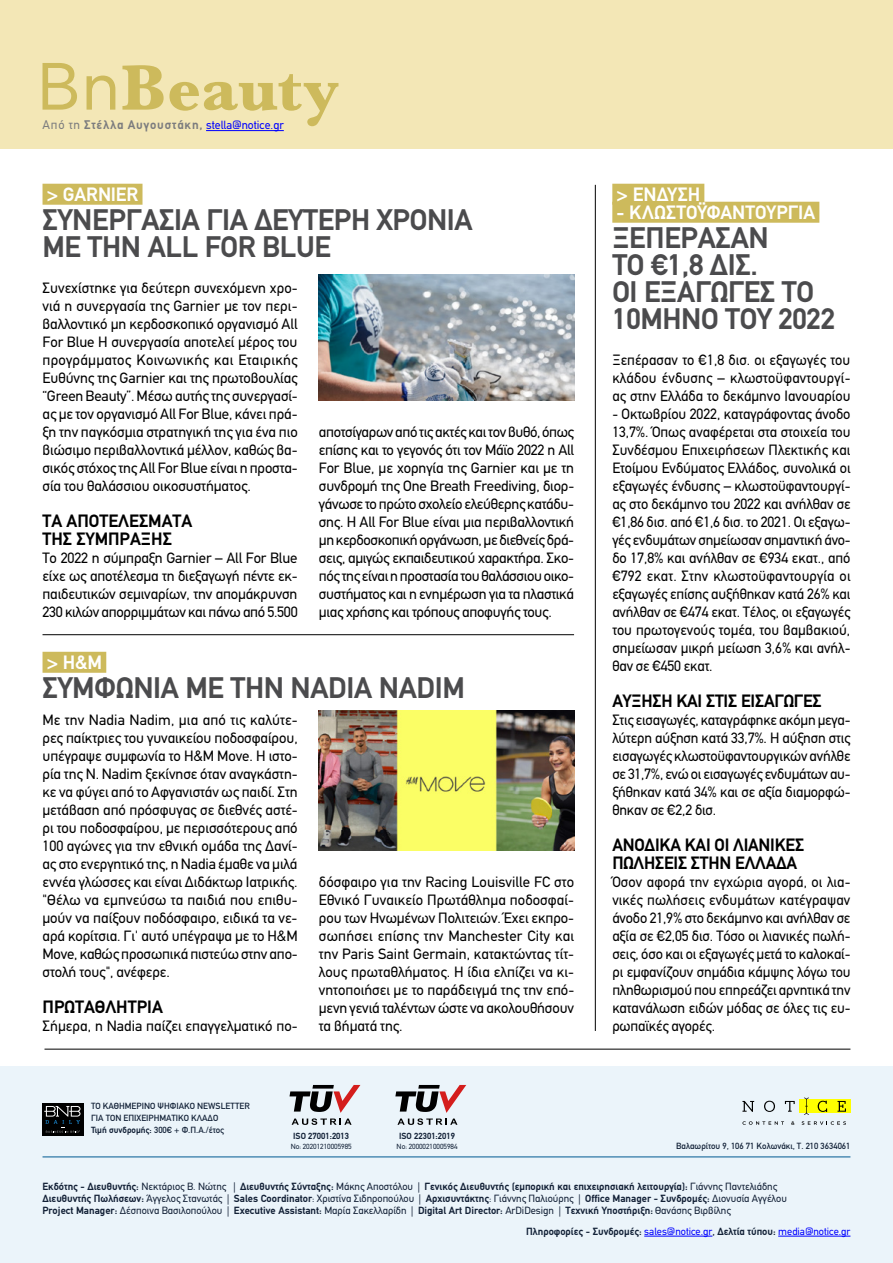
<style>
.page{position:relative;width:893px;height:1263px;background:#fff}
.page>*{position:absolute;margin:0;border:0;box-sizing:border-box;transform-origin:0 0}
.t1{font:700 30px/27px "PF Din Text";letter-spacing:-.01em;color:#4b4b4d}
.t2{font:700 19.5px "PF Din Text";color:#fff}
.t3{font:700 18px/18px "PF Din Text";letter-spacing:-.01em;color:#000}
.t4{font:15px/18px "PF Din Text";letter-spacing:-.01em;color:#000;text-align:justify}
.t5{font:700 12.6px "PF Din Text";letter-spacing:.07em;color:#7b7c7e}
.t6{font:700 10.5px/12px "PF Din Text";color:#122036}
.t7{font:700 10.5px "PF Din Text";color:#122137}
.t8{font:500 9px/12px "PF Din Text";color:#122137}
.t9{font:700 9px "PF Din Text";color:#122137}
.t10{font:7.5px "PF Din Text";color:#122137}
.s1{font-weight:400}
.s2{font-weight:400;font-size:11.85px;color:#00f}
.s3{font-weight:700}
.s4{font-weight:400;color:#00f}
.s5{font-weight:500}
</style>
<div class="page">
<div style="left:0;top:0;width:893px;height:149px;background:#f3e7b6"></div>
<svg style="left:43px;top:63px;width:295px;height:63px"></svg>
<hr style="left:206px;top:130px;width:78px;height:1px;background:#00f">
<div style="left:0;top:1067px;width:893px;height:196px;background:#ebf4fa"></div>
<hr style="left:43px;top:1157px;width:807px;height:1px;background:#005991">
<div style="left:43px;top:1103px;width:41px;height:33px;background:#000"></div>
<svg style="left:44px;top:1106px;width:37px;height:27px"></svg>
<div style="left:799px;top:1099px;width:51px;height:13px;background:#ff0"></div>
<svg style="left:742px;top:1101px;width:12px;height:11px"></svg>
<svg style="left:764px;top:1101px;width:11px;height:11px"></svg>
<svg style="left:785px;top:1101px;width:10px;height:11px"></svg>
<svg style="left:818px;top:1101px;width:9px;height:11px"></svg>
<svg style="left:837px;top:1101px;width:9px;height:11px"></svg>
<svg style="left:804px;top:1097px;width:5px;height:18px"></svg>
<svg style="left:742px;top:1121px;width:42px;height:4px"></svg>
<svg style="left:791px;top:1121px;width:3px;height:4px"></svg>
<svg style="left:802px;top:1121px;width:44px;height:4px"></svg>
<svg style="left:289px;top:1085px;width:71px;height:40px"></svg>
<svg style="left:395px;top:1085px;width:71px;height:40px"></svg>
<hr style="left:644px;top:1236px;width:68px;height:1px;background:#00f">
<hr style="left:778px;top:1236px;width:72px;height:1px;background:#00f">
<hr style="left:45px;top:1049px;width:805px;height:1px;background:#000">
<div style="left:43px;top:184px;width:100px;height:21px;background:#cdba5c"></div>
<div style="left:43px;top:652px;width:63px;height:21px;background:#cdba5c"></div>
<img style="left:319px;top:275px;width:255px;height:126px">
<img style="left:319px;top:710px;width:255px;height:141px">
<hr style="left:43px;top:634px;width:531px;height:1px;background:#000">
<div style="left:612px;top:184px;width:92px;height:21px;background:#cdba5c"></div>
<div style="left:612px;top:202px;width:207px;height:21px;background:#cdba5c"></div>
<hr style="left:595px;top:185px;width:1px;height:846px;background:#000">
<p class="t5" style="left:43px;top:117px;width:243px"><span class="s1">Από τη</span> Στέλλα Αυγουστάκη, <span class="s2">stella@notice.gr</span></p>
<h2 class="t2" style="left:47px;top:183px;width:93px">&gt; GARNIER</h2>
<h1 class="t1" style="left:43px;top:206px;width:432px">ΣΥΝΕΡΓΑΣΊΑ ΓΙΑ ΔΕΎΤΕΡΗ ΧΡΟΝΙΆ<br>ΜΕ ΤΗΝ ALL FOR BLUE</h1>
<p class="t4" style="left:43px;top:279px;width:257px">Συνεχίστηκε για δεύτερη συνεχόμενη χρο&shy;νιά η συνεργασία της Garnier με τον περι&shy;βαλλοντικό μη κερδοσκοπικό οργανισμό All For Blue Η συνεργασία αποτελεί μέρος του προγράμματος Κοινωνικής και Εταιρικής Ευθύνης της Garnier και της πρωτοβουλίας “Green Beauty”. Μέσω αυτής της συνεργασί&shy;ας με τον οργανισμό All For Blue, κάνει πρά&shy;ξη την παγκόσμια στρατηγική της για ένα πιο βιώσιμο περιβαλλοντικά μέλλον, καθώς βα&shy;σικός στόχος της All For Blue είναι η προστα&shy;σία του θαλάσσιου οικοσυστήματος.</p>
<p class="t3" style="left:43px;top:512px;width:151px">ΤΑ ΑΠΟΤΕΛΕΣΜΑΤΑ<br>ΤΗΣ ΣΥΜΠΡΑΞΗΣ</p>
<p class="t4" style="left:43px;top:549px;width:257px">Το 2022 η σύμπραξη Garnier – All For Blue είχε ως αποτέλεσμα τη διεξαγωγή πέντε εκ&shy;παιδευτικών σεμιναρίων, την απομάκρυνση 230 κιλών απορριμμάτων και πάνω από 5.500</p>
<p class="t4" style="left:319px;top:423px;width:257px">αποτσίγαρων από τις ακτές και τον βυθό, όπως επίσης και το γεγονός ότι τον Μάϊο 2022 η All For Blue, με χορηγία της Garnier και με τη συνδρομή της One Breath Freediving, διορ&shy;γάνωσε το πρώτο σχολείο ελεύθερης κατάδυ&shy;σης. Η All For Blue είναι μια περιβαλλοντική μη κερδοσκοπική οργάνωση, με διεθνείς δρά&shy;σεις, αμιγώς εκπαιδευτικού χαρακτήρα. Σκο&shy;πός της είναι η προστασία του θαλάσσιου οικο&shy;συστήματος και η ενημέρωση για τα πλαστικά μιας χρήσης και τρόπους αποφυγής τους.</p>
<h2 class="t2" style="left:47px;top:651px;width:57px">&gt; H&amp;M</h2>
<h1 class="t1" style="left:43px;top:674px;width:424px">ΣΥΜΦΩΝΙΑ ΜΕ ΤΗΝ NADIA NADIM</h1>
<p class="t4" style="left:43px;top:711px;width:257px">Με την Nadia Nadim, μια από τις καλύτε&shy;ρες παίκτριες του γυναικείου ποδοσφαίρου, υπέγραψε συμφωνία το H&amp;M Move. Η ιστο&shy;ρία της N. Nadim ξεκίνησε όταν αναγκάστη&shy;κε να φύγει από το Αφγανιστάν ως παιδί. Στη μετάβαση από πρόσφυγας σε διεθνές αστέ&shy;ρι του ποδοσφαίρου, με περισσότερους από 100 αγώνες για την εθνική ομάδα της Δανί&shy;ας στο ενεργητικό της, η Nadia έμαθε να μιλά εννέα γλώσσες και είναι Διδάκτωρ Ιατρικής. "Θέλω να εμπνεύσω τα παιδιά που επιθυ&shy;μούν να παίξουν ποδόσφαιρο, ειδικά τα νε&shy;αρά κορίτσια. Γι' αυτό υπέγραψα με τo H&amp;M Move, καθώς προσωπικά πιστεύω στην απο&shy;στολή τους", ανέφερε.</p>
<p class="t3" style="left:43px;top:998px;width:122px">ΠΡΩΤΑΘΛΗΤΡΙΑ</p>
<p class="t4" style="left:43px;top:1017px;width:257px">Σήμερα, η Nadia παίζει επαγγελματικό πο-</p>
<p class="t4" style="left:319px;top:873px;width:257px">δόσφαιρο για την Racing Louisville FC στo Εθνικό Γυναικείο Πρωτάθλημα ποδοσφαί&shy;ρου των Ηνωμένων Πολιτειών. Έχει εκπρο&shy;σωπήσει επίσης την Manchester City και την Paris Saint Germain, κατακτώντας τίτ&shy;λους πρωταθλήματος. Η ίδια ελπίζει να κι&shy;νητοποιήσει με το παράδειγμά της την επό&shy;μενη γενιά ταλέντων ώστε να ακολουθήσουν τα βήματά της.</p>
<h2 class="t2" style="left:617px;top:183px;width:85px">&gt; ΕΝΔΥΣΗ</h2>
<h2 class="t2" style="left:617px;top:201px;width:200px">- ΚΛΩΣΤΟΫΦΑΝΤΟΥΡΓΙΑ</h2>
<h1 class="t1" style="left:612px;top:224px;width:224px">ΞΕΠΈΡΑΣΑΝ<br>ΤΟ €1,8 ΔΙΣ.<br>ΟΙ ΕΞΑΓΩΓΈΣ ΤΟ<br>10ΜΗΝΟ ΤΟΥ 2022</h1>
<p class="t4" style="left:612px;top:351px;width:240px">Ξεπέρασαν το €1,8 δισ. οι εξαγωγές του κλάδου ένδυσης – κλωστοϋφαντουργί&shy;ας στην Ελλάδα το δεκάμηνο Ιανουαρίου</p>
<p class="t4" style="left:612px;top:405px;width:240px">- Οκτωβρίου 2022, καταγράφοντας άνοδο 13,7%. Όπως αναφέρεται στα στοιχεία του Συνδέσμου Επιχειρήσεων Πλεκτικής και Ετοίμου Ενδύματος Ελλάδος, συνολικά οι εξαγωγές ένδυσης – κλωστοϋφαντουργί&shy;ας στο δεκάμηνο του 2022 και ανήλθαν σε €1,86 δισ. από €1,6 δισ. το 2021. Οι εξαγω&shy;γές ενδυμάτων σημείωσαν σημαντική άνο&shy;δο 17,8% και ανήλθαν σε €934 εκατ., από €792 εκατ. Στην κλωστοϋφαντουργία οι εξαγωγές επίσης αυξήθηκαν κατά 26% και ανήλθαν σε €474 εκατ. Τέλος, οι εξαγωγές του πρωτογενούς τομέα, του βαμβακιού, σημείωσαν μικρή μείωση 3,6% και ανήλ&shy;θαν σε €450 εκατ.</p>
<p class="t3" style="left:612px;top:692px;width:211px">ΑΥΞΗΣΗ ΚΑΙ ΣΤΙΣ ΕΙΣΑΓΩΓΕΣ</p>
<p class="t4" style="left:612px;top:711px;width:240px">Στις εισαγωγές, καταγράφηκε ακόμη μεγα&shy;λύτερη αύξηση κατά 33,7%. Η αύξηση στις εισαγωγές κλωστοϋφαντουργικών ανήλθε σε 31,7%, ενώ οι εισαγωγές ενδυμάτων αυ&shy;ξήθηκαν κατά 34% και σε αξία διαμορφώ&shy;θηκαν σε €2,2 δισ.</p>
<p class="t3" style="left:612px;top:836px;width:193px">ΑΝΟΔΙΚΑ ΚΑΙ ΟΙ ΛΙΑΝΙΚΕΣ<br>ΠΩΛΗΣΕΙΣ ΣΤΗΝ ΕΛΛΑΔΑ</p>
<p class="t4" style="left:612px;top:873px;width:240px">Όσον αφορά την εγχώρια αγορά, οι λια&shy;νικές πωλήσεις ενδυμάτων κατέγραψαν άνοδο 21,9% στο δεκάμηνο και ανήλθαν σε αξία σε €2,05 δισ. Τόσο οι λιανικές πωλή&shy;σεις, όσο και οι εξαγωγές μετά το καλοκαί&shy;ρι εμφανίζουν σημάδια κάμψης λόγω του πληθωρισμού που επηρεάζει αρνητικά την κατανάλωση ειδών μόδας σε όλες τις ευ&shy;ρωπαϊκές αγορές.</p>
<p class="t8" style="left:91px;top:1100px;width:160px">ΤΟ ΚΑΘΗΜΕΡΙΝΟ ΨΗΦΙΑΚΟ NEWSLETTER<br>ΓΙΑ ΤΟΝ ΕΠΙΧΕΙΡΗΜΑΤΙΚΟ ΚΛΑΔΟ<br><span class="s3">Τιμή συνδρομής:</span> 300€ + Φ.Π.Α./έτος</p>
<p class="t9" style="left:399px;top:1130px;width:57px">ISO 22301:2019</p>
<p class="t10" style="left:397px;top:1142px;width:62px">No: 20000210005984</p>
<p class="t6" style="left:43px;top:1180px;width:746px">Εκδότης - Διευθυντής: <span class="s1">Νεκτάριος Β. Νώτης |</span> Διευθυντής Σύνταξης: <span class="s1">Μάκης Αποστόλου |</span> Γενικός Διευθυντής (εμπορική και επιχειρησιακή λειτουργία): <span class="s1">Γιάννης Παντελιάδης<br></span>Διευθυντής Πωλήσεων: <span class="s1">Άγγελος Στανωτάς |</span> Sales Coordinator<span class="s1">: Χριστίνα Σιδηροπούλου |</span> Αρχισυντάκτης<span class="s1">: Γιάννης Παλιούρης |</span> Office Manager - Συνδρομές: <span class="s1">Διονυσία Αγγέλου<br></span>Project Manager: <span class="s1">Δέσποινα Βασιλοπούλου |</span> Executive Assistant: <span class="s1">Μαρία Σακελλαρίδη |</span> Digital Art Director: <span class="s1">ArDiDesign |</span> Τεχνική Υποστήριξη: <span class="s1">Θανάσης Βιρβίλης</span></p>
<p class="t7" style="left:526px;top:1225px;width:326px">Πληροφορίες - Συνδρομές: <span class="s4">sales@notice.gr</span><span class="s5">,</span> Δελτία τύπου: <span class="s4">media@notice.gr</span></p>
<p class="t9" style="left:293px;top:1130px;width:57px">ISO 27001:2013</p>
<p class="t10" style="left:291px;top:1142px;width:62px">No: 20201210005985</p>
<p class="t8" style="left:676px;top:1139px;width:176px">Βαλαωρίτου 9, 106 71 Κολωνάκι, Τ. 210 3634061</p>
</div>
